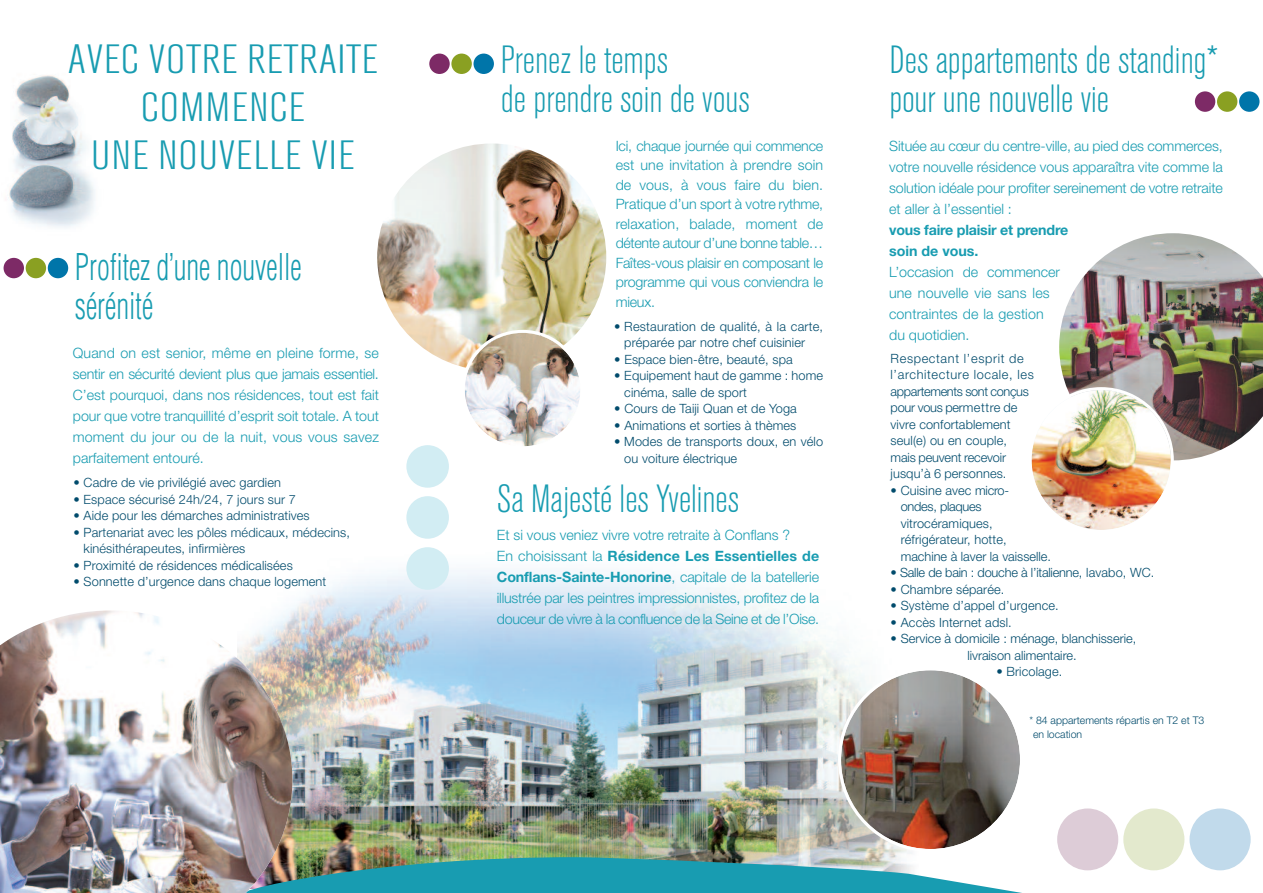
<style>
.page{position:relative;width:1263px;height:893px;background:#fff}
.page>*{position:absolute;margin:0;border:0;box-sizing:border-box;transform-origin:0 0}
.t1{font:300 condensed 40.5px/48px "Akzidenz Grotesk Pro";letter-spacing:.015em;color:#189cb1;text-align:center;scale:1.2 1}
.t2{font:300 condensed 39px/39px "Akzidenz Grotesk Pro";color:#189cb1}
.t3{font:300 condensed 36px/39px "Helvetica";color:#189cb1;scale:.8 1}
.t4{font:300 14.25px/21px "Helvetica Neue";letter-spacing:-.01em;color:#189cb1;text-align:justify}
.t5{font:700 14.25px/21px "Helvetica Neue";letter-spacing:-.015em;color:#189cb1}
.t6{font:300 12.75px/16.5px "Helvetica Neue";letter-spacing:.01em;color:#004b6c}
.t7{font:300 12.75px "Helvetica Neue";letter-spacing:-.015em;color:#004b6c}
.t8{font:300 10.5px/13.5px "Helvetica Neue";color:#004b6c}
.s1{font-weight:700}
</style>
<div class="page">
<img style="left:290px;top:497px;width:573px;height:170px">
<img style="left:377px;top:144px;width:229px;height:227px;border-radius:50%">
<img style="left:1059px;top:233px;width:204px;height:227px">
<img style="left:462px;top:330px;width:118px;height:117px">
<div style="left:406px;top:445px;width:43px;height:43px;background:#d2edf3;border-radius:50%"></div>
<div style="left:406px;top:496px;width:43px;height:43px;background:#d2edf3;border-radius:50%"></div>
<div style="left:406px;top:547px;width:43px;height:43px;background:#d2edf3;border-radius:50%"></div>
<img style="left:0;top:610px;width:292px;height:283px">
<img style="left:8px;top:75px;width:87px;height:153px">
<img style="left:1031px;top:387px;width:143px;height:143px">
<div style="left:4px;top:258px;width:20px;height:20px;background:#7d2a66;border-radius:50%"></div>
<div style="left:26px;top:258px;width:20px;height:20px;background:#8aa022;border-radius:50%"></div>
<div style="left:48px;top:258px;width:20px;height:20px;background:#0075a9;border-radius:50%"></div>
<div style="left:429px;top:54px;width:21px;height:20px;background:#7d2a66;border-radius:50%"></div>
<div style="left:451px;top:54px;width:21px;height:20px;background:#8aa022;border-radius:50%"></div>
<div style="left:473px;top:54px;width:21px;height:20px;background:#0075a9;border-radius:50%"></div>
<div style="left:1195px;top:91px;width:20px;height:21px;background:#7d2a66;border-radius:50%"></div>
<div style="left:1217px;top:91px;width:20px;height:21px;background:#8aa022;border-radius:50%"></div>
<div style="left:1239px;top:91px;width:20px;height:21px;background:#0075a9;border-radius:50%"></div>
<img style="left:216px;top:667px;width:1035px;height:226px">
<h1 class="t1" style="left:68px;top:38px;width:260px">AVEC VOTRE RETRAITE<br>COMMENCE<br>UNE NOUVELLE VIE</h1>
<h3 class="t3" style="left:75px;top:248px;width:285px">Profitez d’une nouvelle sérénité</h3>
<p class="t4" style="left:73px;top:343px;width:308px">Quand on est senior, même en pleine forme, se sentir en sécurité devient plus que jamais essentiel.<br>C’est pourquoi, dans nos résidences, tout est fait pour que votre tranquillité d’esprit soit totale. A tout moment du jour ou de la nuit, vous vous savez parfaitement entouré.</p>
<p class="t6" style="left:73px;top:475px;width:209px">• Cadre de vie privilégié avec gardien</p>
<p class="t6" style="left:73px;top:492px;width:224px">• Espace sécurisé 24h/24, 7 jours sur 7</p>
<p class="t6" style="left:73px;top:508px;width:238px">• Aide pour les démarches administratives</p>
<p class="t6" style="left:84px;top:523px;width:268px;text-indent:-10px">• Partenariat avec les pôles médicaux, médecins, kinésithérapeutes, infirmières</p>
<p class="t6" style="left:73px;top:558px;width:221px">• Proximité de résidences médicalisées</p>
<p class="t6" style="left:73px;top:574px;width:254px">• Sonnette d’urgence dans chaque logement</p>
<h2 class="t2" style="left:501px;top:43px;width:250px">Prenez le temps<br>de prendre soin de vous</h2>
<h2 class="t2" style="left:889px;top:43px;width:331px">Des appartements de standing* pour une nouvelle vie</h2>
<p class="t4" style="left:616px;top:137px;width:209px;line-height:19.5px">Ici, chaque journée qui commence est une invitation à prendre soin de vous, à vous faire du bien.<br>Pratique d’un sport à votre rythme, relaxation, balade, moment de détente autour d’une bonne table… Faîtes-vous plaisir en composant le programme qui vous conviendra le mieux.</p>
<p class="t6" style="left:624px;top:319px;width:200px;text-indent:-10px">• Restauration de qualité, à la carte, préparée par notre chef cuisinier</p>
<p class="t6" style="left:614px;top:352px;width:180px">• Espace bien-être, beauté, spa</p>
<p class="t6" style="left:624px;top:369px;width:200px;text-indent:-10px">• Equipement haut de gamme : home cinéma, salle de sport</p>
<p class="t6" style="left:614px;top:402px;width:184px">• Cours de Taiji Quan et de Yoga</p>
<p class="t6" style="left:614px;top:418px;width:184px">• Animations et sorties à thèmes</p>
<p class="t6" style="left:624px;top:435px;width:200px;text-indent:-10px">• Modes de transports doux, en vélo ou voiture électrique</p>
<h2 class="t2" style="left:497px;top:482px;width:244px">Sa Majesté les Yvelines</h2>
<p class="t4" style="left:497px;top:526px;width:324px;text-align:left">Et si vous veniez vivre votre retraite à Conflans ?<br>En choisissant la <span class="s1">Résidence Les Essentielles de Conflans-Sainte-Honorine</span>, capitale de la batellerie illustrée par les peintres impressionnistes, profitez de la douceur de vivre à la confluence de la Seine et de l’Oise.</p>
<p class="t4" style="left:889px;top:137px;width:335px">Située au cœur du centre-ville, au pied des commerces, votre nouvelle résidence vous apparaîtra vite comme la solution idéale pour profiter sereinement de votre retraite et aller à l’essentiel :</p>
<p class="t5" style="left:889px;top:221px;width:181px">vous faire plaisir et prendre soin de vous.</p>
<p class="t4" style="left:889px;top:263px;width:172px;text-align:left">L’occasion de commencer une nouvelle vie sans les contraintes de la gestion du quotidien.</p>
<p class="t6" style="left:891px;top:351px;width:145px">Respectant l’esprit de l’architecture locale, les appartements sont conçus pour vous permettre de vivre confortablement seul(e) ou en couple, mais peuvent recevoir jusqu’à 6 personnes.</p>
<p class="t6" style="left:901px;top:483px;width:152px;text-indent:-10px">• Cuisine avec micro-<br>ondes, plaques vitrocéramiques, réfrigérateur, hotte, machine à laver la vaisselle.</p>
<p class="t7" style="left:891px;top:568px;width:265px">• Salle de bain : douche à l’italienne, lavabo, WC.</p>
<p class="t6" style="left:891px;top:582px;width:115px">• Chambre séparée.</p>
<p class="t6" style="left:891px;top:599px;width:170px">• Système d’appel d’urgence.</p>
<p class="t6" style="left:891px;top:615px;width:123px">• Accès Internet adsl.</p>
<p class="t6" style="left:967px;top:632px;width:170px;text-indent:-77px">• Service à domicile : ménage, blanchisserie, livraison alimentaire.</p>
<p class="t6" style="left:996px;top:665px;width:67px">• Bricolage.</p>
<p class="t8" style="left:1033px;top:715px;width:173px;text-indent:-4px">* 84 appartements répartis en T2 et T3 en location</p>
</div>
